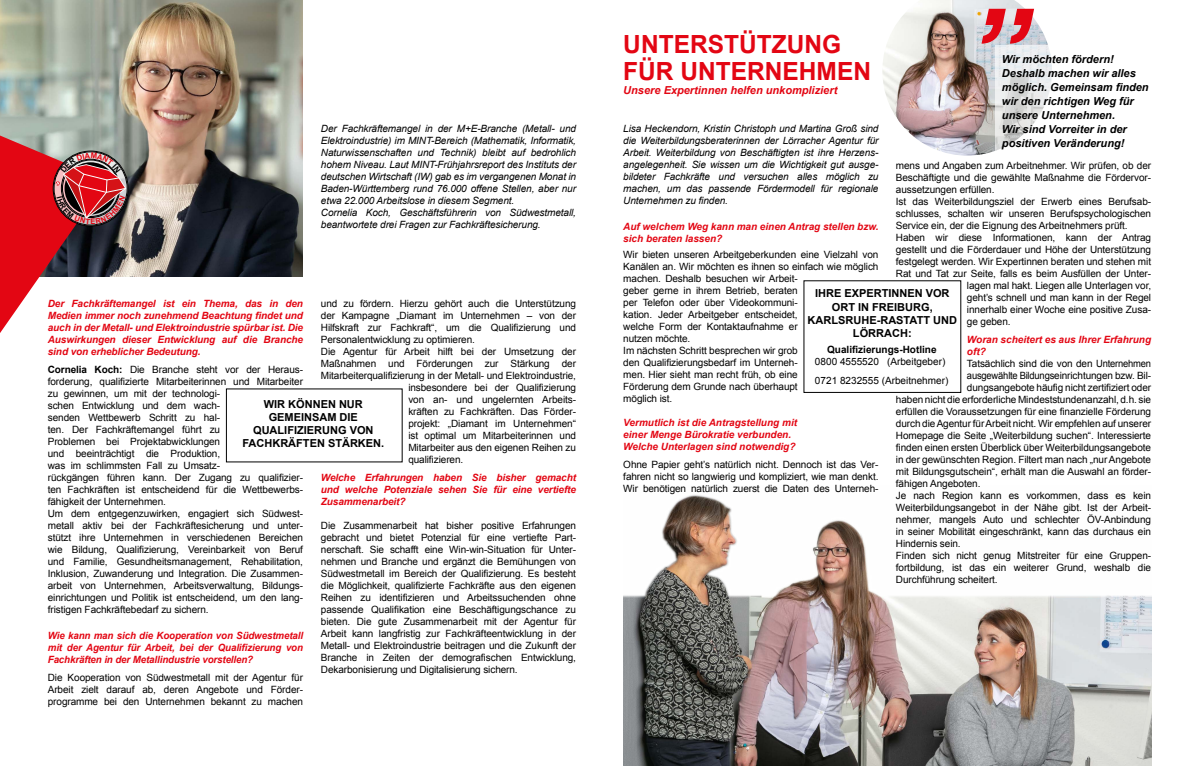
<style>
.page{position:relative;width:1191px;height:766px;background:#fff}
.page>*{position:absolute;margin:0;border:0;box-sizing:border-box;transform-origin:0 0}
.t1{font:italic 700 120px "Arial";color:#e30613}
.t2{font:700 25px/27px "Arial";color:#e30613}
.t3{font:italic 700 11px/14px "Arial";color:#000}
.t4{font:700 11px/13.2px "Arial";color:#000;text-align:center}
.t5{font:italic 700 11px "Arial";color:#e30613}
.t6{font:10px/12px "Arial";letter-spacing:-.01em;color:#000}
.t7{font:italic 10px/12px "Arial";letter-spacing:-.01em;color:#000;text-align:justify}
.t8{font:italic 700 10px/12px "Arial";color:#e30613;text-align:justify}
.t9{font:10px "Arial";letter-spacing:-.01em;color:#000;scale:.94 1}
.t10{font:700 10px "Arial";color:#000}
.s1{font-weight:700}
</style>
<div class="page">
<img style="left:0;top:0;width:302px;height:276px">
<img style="left:882px;top:0;width:166px;height:155px">
<svg style="left:995px;top:45px;width:57px;height:109px;fill:#eaedef"></svg>
<img style="left:623px;top:495px;width:528px;height:270px">
<svg style="left:0;top:135px;width:126px;height:198px"></svg>
<p class="t7" style="left:321px;top:123px;width:257px;text-align:left">Der Fachkräftemangel in der M+E-Branche (Metall- und Elektroindustrie) im MINT-Bereich (Mathematik, Informatik, Naturwissenschaften und Technik) bleibt auf bedrohlich hohem Niveau. Laut MINT-Frühjahrsreport des Instituts der deutschen Wirtschaft (IW) gab es im vergangenen Monat in Baden-Württemberg rund 76.000 offene Stellen, aber nur etwa 22.000 Arbeitslose in diesem Segment.<br>Cornelia Koch, Geschäftsführerin von Südwestmetall, beantwortete drei Fragen zur Fachkräftesicherung.</p>
<p class="t6" style="left:321px;top:297px;width:257px">und zu fördern. Hierzu gehört auch die Unterstützung</p>
<p class="t6" style="left:321px;top:309px;width:257px">der Kampagne „Diamant im Unternehmen – von der</p>
<p class="t6" style="left:321px;top:321px;width:257px">Hilfskraft zur Fachkraft“, um die Qualifizierung und</p>
<p class="t6" style="left:321px;top:333px;width:155px">Personalentwicklung zu optimieren.</p>
<p class="t6" style="left:321px;top:345px;width:257px">Die Agentur für Arbeit hilft bei der Umsetzung der</p>
<p class="t6" style="left:321px;top:357px;width:257px">Maßnahmen und Förderungen zur Stärkung der</p>
<p class="t6" style="left:321px;top:369px;width:257px">Mitarbeiterqualifizierung in der Metall- und Elektroindustrie,</p>
<p class="t6" style="left:408px;top:381px;width:169px">insbesondere bei der Qualifizierung</p>
<p class="t6" style="left:408px;top:393px;width:169px">von an- und ungelernten Arbeits-</p>
<p class="t6" style="left:408px;top:405px;width:169px">kräften zu Fachkräften. Das Förder-</p>
<p class="t6" style="left:408px;top:417px;width:169px">projekt: „Diamant im Unternehmen“</p>
<p class="t6" style="left:408px;top:429px;width:169px">ist optimal um Mitarbeiterinnen und</p>
<p class="t6" style="left:408px;top:441px;width:169px">Mitarbeiter aus den eigenen Reihen zu</p>
<p class="t6" style="left:408px;top:453px;width:56px">qualifizieren.</p>
<p class="t8" style="left:321px;top:471px;width:257px">Welche Erfahrungen haben Sie bisher gemacht und welche Potenziale sehen Sie für eine vertiefte Zusammenarbeit?</p>
<p class="t6" style="left:321px;top:519px;width:257px;text-align:justify">Die Zusammenarbeit hat bisher positive Erfahrungen gebracht und bietet Potenzial für eine vertiefte Part&shy;nerschaft. Sie schafft eine Win-win-Situation für Unter&shy;nehmen und Branche und ergänzt die Bemühungen von Südwestmetall im Bereich der Qualifizierung. Es besteht die Möglichkeit, qualifizierte Fachkräfte aus den eigenen Reihen zu identifizieren und Arbeitssuchenden ohne passende Qualifikation eine Beschäftigungschance zu bieten. Die gute Zusammenarbeit mit der Agentur für Arbeit kann langfristig zur Fachkräfteentwicklung in der Metall- und Elektroindustrie beitragen und die Zukunft der Branche in Zeiten der demografischen Entwicklung, Dekarbonisierung und Digitalisierung sichern.</p>
<p class="t8" style="left:48px;top:297px;width:257px">Der Fachkräftemangel ist ein Thema, das in den Medien immer noch zunehmend Beachtung findet und auch in der Metall- und Elektroindustrie spürbar ist. Die Auswirkungen dieser Entwicklung auf die Branche sind von erheblicher Bedeutung.</p>
<p class="t6" style="left:48px;top:363px;width:257px"><span class="s1">Cornelia Koch:</span> Die Branche steht vor der Heraus&shy;forderung, qualifizierte Mitarbeiterinnen und Mitarbeiter zu gewinnen, um mit der technologi-<br>schen Entwicklung und dem wach-<br>senden Wettbewerb Schritt zu hal-<br>ten. Der Fachkräftemangel führt zu<br>Problemen bei Projektabwicklungen<br>und beeinträchtigt die Produktion,<br>was im schlimmsten Fall zu Umsatz-<br>rückgängen führen kann. Der Zugang zu qualifizier&shy;ten Fachkräften ist entscheidend für die Wettbewerbs&shy;fähigkeit der Unternehmen.<br>Um dem entgegenzuwirken, engagiert sich Südwest&shy;metall aktiv bei der Fachkräftesicherung und unter&shy;stützt ihre Unternehmen in verschiedenen Bereichen wie Bildung, Qualifizierung, Vereinbarkeit von Beruf und Familie, Gesundheitsmanagement, Rehabilitation, Inklusion, Zuwanderung und Integration. Die Zusammen&shy;arbeit von Unternehmen, Arbeitsverwaltung, Bildungs&shy;einrichtungen und Politik ist entscheidend, um den lang&shy;fristigen Fachkräftebedarf zu sichern.</p>
<p class="t8" style="left:48px;top:629px;width:257px">Wie kann man sich die Kooperation von Südwestmetall mit der Agentur für Arbeit, bei der Qualifizierung von Fachkräften in der Metallindustrie vorstellen?</p>
<p class="t6" style="left:48px;top:671px;width:257px;text-align:justify">Die Kooperation von Südwestmetall mit der Agentur für Arbeit zielt darauf ab, deren Angebote und Förder&shy;programme bei den Unternehmen bekannt zu machen</p>
<p class="t4" style="left:242px;top:397px;width:143px">WIR KÖNNEN NUR<br>GEMEINSAM DIE<br>QUALIFIZIERUNG VON<br>FACHKRÄFTEN STÄRKEN.</p>
<h1 class="t1" style="left:981px;top:-95px;width:61px">„</h1>
<h2 class="t2" style="left:623px;top:32px;width:249px">UNTERSTÜTZUNG<br>FÜR UNTERNEHMEN</h2>
<p class="t5" style="left:623px;top:83px;width:215px">Unsere Expertinnen helfen unkompliziert</p>
<p class="t3" style="left:1002px;top:53px;width:148px">Wir möchten fördern!<br>Deshalb machen wir alles möglich. Gemeinsam finden wir den richtigen Weg für unsere Unternehmen.<br>Wir sind Vorreiter in der positiven Veränderung!</p>
<p class="t7" style="left:623px;top:123px;width:257px">Lisa Heckendorn, Kristin Christoph und Martina Groß sind die Weiterbildungsberaterinnen der Lörracher Agentur für Arbeit. Weiterbildung von Beschäftigten ist ihre Herzens&shy;angelegenheit. Sie wissen um die Wichtigkeit gut ausge&shy;bildeter Fachkräfte und versuchen alles möglich zu machen, um das passende Fördermodell für regionale Unternehmen zu finden.</p>
<p class="t8" style="left:623px;top:221px;width:257px">Auf welchem Weg kann man einen Antrag stellen bzw. sich beraten lassen?</p>
<p class="t6" style="left:623px;top:249px;width:257px">Wir bieten unseren Arbeitgeberkunden eine Vielzahl von Kanälen an. Wir möchten es ihnen so einfach wie möglich machen. Deshalb besuchen wir Arbeit-<br>geber gerne in ihrem Betrieb, beraten<br>per Telefon oder über Videokommuni-<br>kation. Jeder Arbeitgeber entscheidet,<br>welche Form der Kontaktaufnahme er<br>nutzen möchte.<br>Im nächsten Schritt besprechen wir grob<br>den Qualifizierungsbedarf im Unterneh-<br>men. Hier sieht man recht früh, ob eine<br>Förderung dem Grunde nach überhaupt<br>möglich ist.</p>
<p class="t8" style="left:623px;top:417px;width:175px;text-align:left">Vermutlich ist die Antragstellung mit einer Menge Bürokratie verbunden.<br>Welche Unterlagen sind notwendig?</p>
<p class="t6" style="left:623px;top:459px;width:257px;text-align:justify">Ohne Papier geht’s natürlich nicht. Dennoch ist das Ver&shy;fahren nicht so langwierig und kompliziert, wie man denkt.<br>Wir benötigen natürlich zuerst die Daten des Unterneh-</p>
<p class="t6" style="left:896px;top:159px;width:257px">mens und Angaben zum Arbeitnehmer. Wir prüfen, ob der</p>
<p class="t6" style="left:896px;top:171px;width:257px">Beschäftigte und die gewählte Maßnahme die Fördervor-</p>
<p class="t6" style="left:896px;top:183px;width:100px">aussetzungen erfüllen.</p>
<p class="t6" style="left:896px;top:195px;width:257px">Ist das Weiterbildungsziel der Erwerb eines Berufsab-</p>
<p class="t6" style="left:896px;top:207px;width:257px">schlusses, schalten wir unseren Berufspsychologischen</p>
<p class="t6" style="left:896px;top:219px;width:233px">Service ein, der die Eignung des Arbeitnehmers prüft.</p>
<p class="t6" style="left:896px;top:231px;width:257px">Haben wir diese Informationen, kann der Antrag</p>
<p class="t6" style="left:896px;top:243px;width:257px">gestellt und die Förderdauer und Höhe der Unterstützung</p>
<p class="t6" style="left:896px;top:255px;width:257px">festgelegt werden. Wir Expertinnen beraten und stehen mit</p>
<p class="t6" style="left:896px;top:267px;width:257px">Rat und Tat zur Seite, falls es beim Ausfüllen der Unter-</p>
<p class="t6" style="left:967px;top:279px;width:186px">lagen mal hakt. Liegen alle Unterlagen vor,</p>
<p class="t6" style="left:967px;top:291px;width:186px">geht’s schnell und man kann in der Regel</p>
<p class="t6" style="left:967px;top:303px;width:186px">innerhalb einer Woche eine positive Zusa-</p>
<p class="t6" style="left:967px;top:315px;width:45px">ge geben.</p>
<p class="t8" style="left:967px;top:334px;width:186px">Woran scheitert es aus Ihrer Erfahrung oft?</p>
<p class="t6" style="left:967px;top:357px;width:186px">Tatsächlich sind die von den Unternehmen</p>
<p class="t9" style="left:967px;top:369px;width:197px">ausgewählte Bildungseinrichtungen bzw. Bil-</p>
<p class="t6" style="left:967px;top:381px;width:186px">dungsangebote häufig nicht zertifiziert oder</p>
<p class="t6" style="left:896px;top:393px;width:257px">haben nicht die erforderliche Mindeststundenanzahl, d.h. sie</p>
<p class="t6" style="left:896px;top:405px;width:257px">erfüllen die Voraussetzungen für eine finanzielle Förderung</p>
<p class="t6" style="left:896px;top:417px;width:257px">durch die Agentur für Arbeit nicht. Wir empfehlen auf unserer</p>
<p class="t6" style="left:896px;top:429px;width:257px">Homepage die Seite „Weiterbildung suchen“. Interessierte</p>
<p class="t6" style="left:896px;top:441px;width:257px">finden einen ersten Überblick über Weiterbildungsangebote</p>
<p class="t6" style="left:896px;top:453px;width:257px">in der gewünschten Region. Filtert man nach „nur Angebote</p>
<p class="t6" style="left:896px;top:465px;width:257px">mit Bildungsgutschein“, erhält man die Auswahl an förder-</p>
<p class="t6" style="left:896px;top:477px;width:86px">fähigen Angeboten.</p>
<p class="t6" style="left:896px;top:489px;width:257px">Je nach Region kann es vorkommen, dass es kein</p>
<p class="t6" style="left:896px;top:501px;width:257px">Weiterbildungsangebot in der Nähe gibt. Ist der Arbeit-</p>
<p class="t6" style="left:896px;top:513px;width:257px">nehmer, mangels Auto und schlechter ÖV-Anbindung</p>
<p class="t6" style="left:896px;top:525px;width:257px">in seiner Mobilität eingeschränkt, kann das durchaus ein</p>
<p class="t6" style="left:896px;top:537px;width:66px">Hindernis sein.</p>
<p class="t6" style="left:896px;top:549px;width:257px">Finden sich nicht genug Mitstreiter für eine Gruppen-</p>
<p class="t6" style="left:896px;top:561px;width:257px">fortbildung, ist das ein weiterer Grund, weshalb die</p>
<p class="t6" style="left:896px;top:573px;width:103px">Durchführung scheitert.</p>
<p class="t4" style="left:807px;top:287px;width:151px">IHRE EXPERTINNEN VOR<br>ORT IN FREIBURG,<br>KARLSRUHE-RASTATT UND<br>LÖRRACH:</p>
<p class="t10" style="left:827px;top:343px;width:111px">Qualifizierungs-Hotline</p>
<p class="t6" style="left:815px;top:352px;width:135px;line-height:19px">0800 4555520 (Arbeitgeber)<br>0721 8232555 (Arbeitnehmer)</p>
</div>
